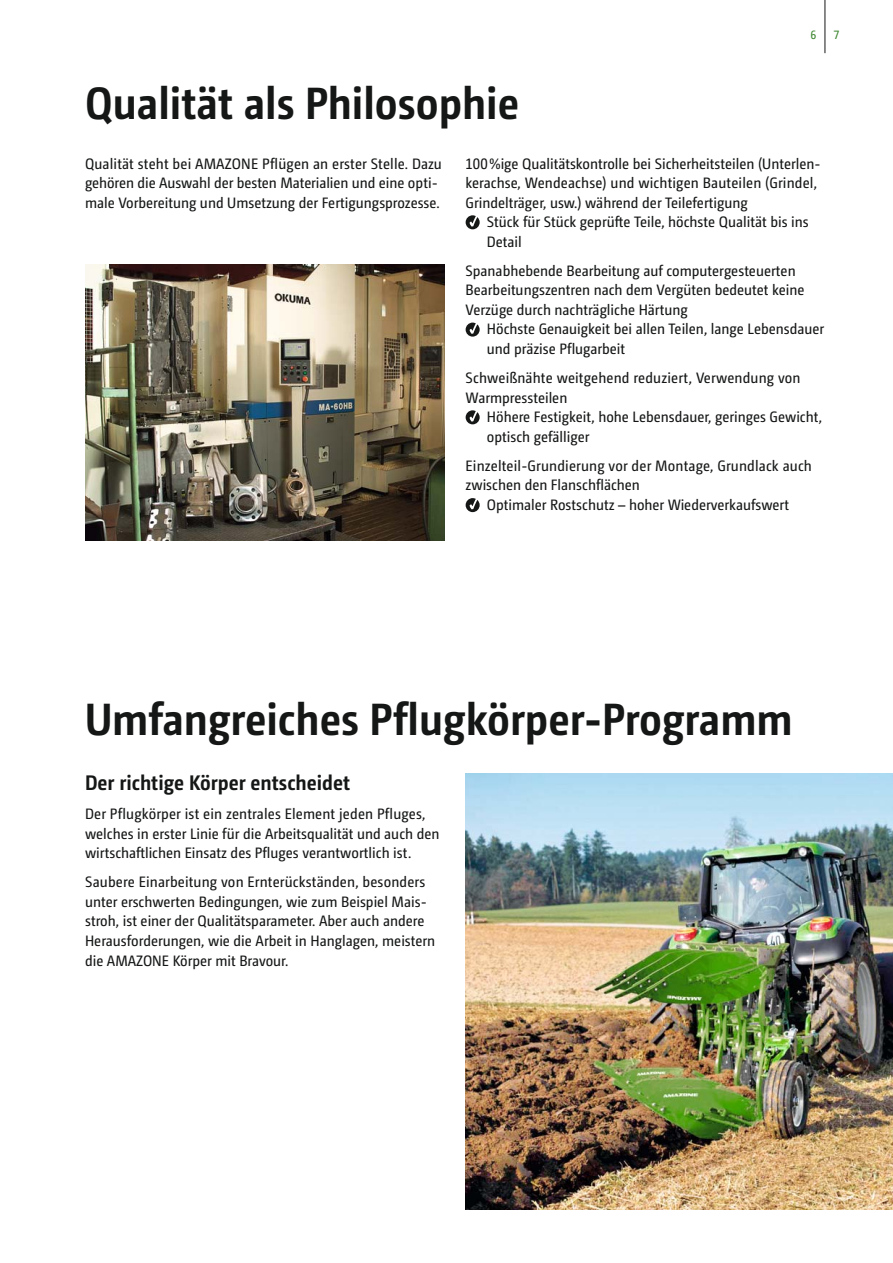
<style>
.page{position:relative;width:893px;height:1263px;background:#fff}
.page>*{position:absolute;margin:0;border:0;box-sizing:border-box;transform-origin:0 0}
.t1{font:700 45px "Camingo Dos Pro S Cd";color:#151616}
.t2{font:700 21px "Camingo Dos Pro S Cd";color:#151616}
.t3{font:15px/19.5px "Camingo Dos Pro S Cd";color:#151616}
.t4{font:12px "Camingo Dos Pro S Cd";color:#38832b}
</style>
<div class="page">
<img style="left:85px;top:265px;width:359px;height:275px">
<img style="left:466px;top:774px;width:427px;height:436px">
<hr style="left:825px;top:0;width:1px;height:53px;background:#151616">
<svg style="left:466px;top:215px;width:14px;height:14px"></svg>
<svg style="left:466px;top:323px;width:14px;height:14px"></svg>
<svg style="left:466px;top:410px;width:14px;height:14px"></svg>
<svg style="left:466px;top:498px;width:14px;height:14px"></svg>
<p class="t4" style="left:810px;top:30px;width:7px">6</p>
<p class="t4" style="left:833px;top:30px;width:7px">7</p>
<h1 class="t1" style="left:85px;top:85px;width:436px">Qualität als Philosophie</h1>
<p class="t3" style="left:85px;top:155px;width:358px">Qualität steht bei AMAZONE Pflügen an erster Stelle. Dazu gehören die Auswahl der besten Materialien und eine opti&shy;male Vorbereitung und Umsetzung der Fertigungs prozesse.</p>
<p class="t3" style="left:466px;top:155px;width:356px">100 %ige Qualitätskontrolle bei Sicherheitsteilen (Unterlen&shy;kerachse, Wendeachse) und wichtigen Bauteilen (Grindel,<br>Grindelträger, usw.) während der Teilefertigung</p>
<p class="t3" style="left:487px;top:213px;width:323px">Stück für Stück geprüfte Teile, höchste Qualität bis ins<br>Detail</p>
<p class="t3" style="left:466px;top:262px;width:340px">Spanabhebende Bearbeitung auf computergesteuerten<br>Bearbeitungszentren nach dem Vergüten bedeutet keine<br>Verzüge durch nachträgliche Härtung</p>
<p class="t3" style="left:487px;top:320px;width:339px">Höchste Genauigkeit bei allen Teilen, lange Lebensdauer und präzise Pflugarbeit</p>
<p class="t3" style="left:466px;top:369px;width:336px">Schweißnähte weitgehend reduziert, Verwendung von<br>Warmpressteilen</p>
<p class="t3" style="left:487px;top:408px;width:337px">Höhere Festigkeit, hohe Lebensdauer, geringes Gewicht, optisch gefälliger</p>
<p class="t3" style="left:466px;top:457px;width:348px">Einzelteil-Grundierung vor der Montage, Grundlack auch</p>
<p class="t3" style="left:466px;top:476px;width:176px">zwischen den Flanschflächen</p>
<p class="t3" style="left:487px;top:496px;width:304px">Optimaler Rostschutz – hoher Wiederverkaufswert</p>
<h1 class="t1" style="left:85px;top:702px;width:709px">Umfangreiches Pflugkörper-Programm</h1>
<h2 class="t2" style="left:85px;top:774px;width:267px">Der richtige Körper entscheidet</h2>
<p class="t3" style="left:85px;top:805px;width:356px">Der Pflugkörper ist ein zentrales Element jeden Pfluges, welches in erster Linie für die Arbeitsqualität und auch den wirtschaftlichen Einsatz des Pfluges verantwortlich ist.</p>
<p class="t3" style="left:85px;top:874px;width:352px">Saubere Einarbeitung von Ernterückständen, besonders unter erschwerten Bedingungen, wie zum Beispiel Mais&shy;stroh, ist einer der Qualitätsparameter. Aber auch andere Herausforderungen, wie die Arbeit in Hanglagen, meistern die AMAZONE Körper mit Bravour.</p>
</div>
